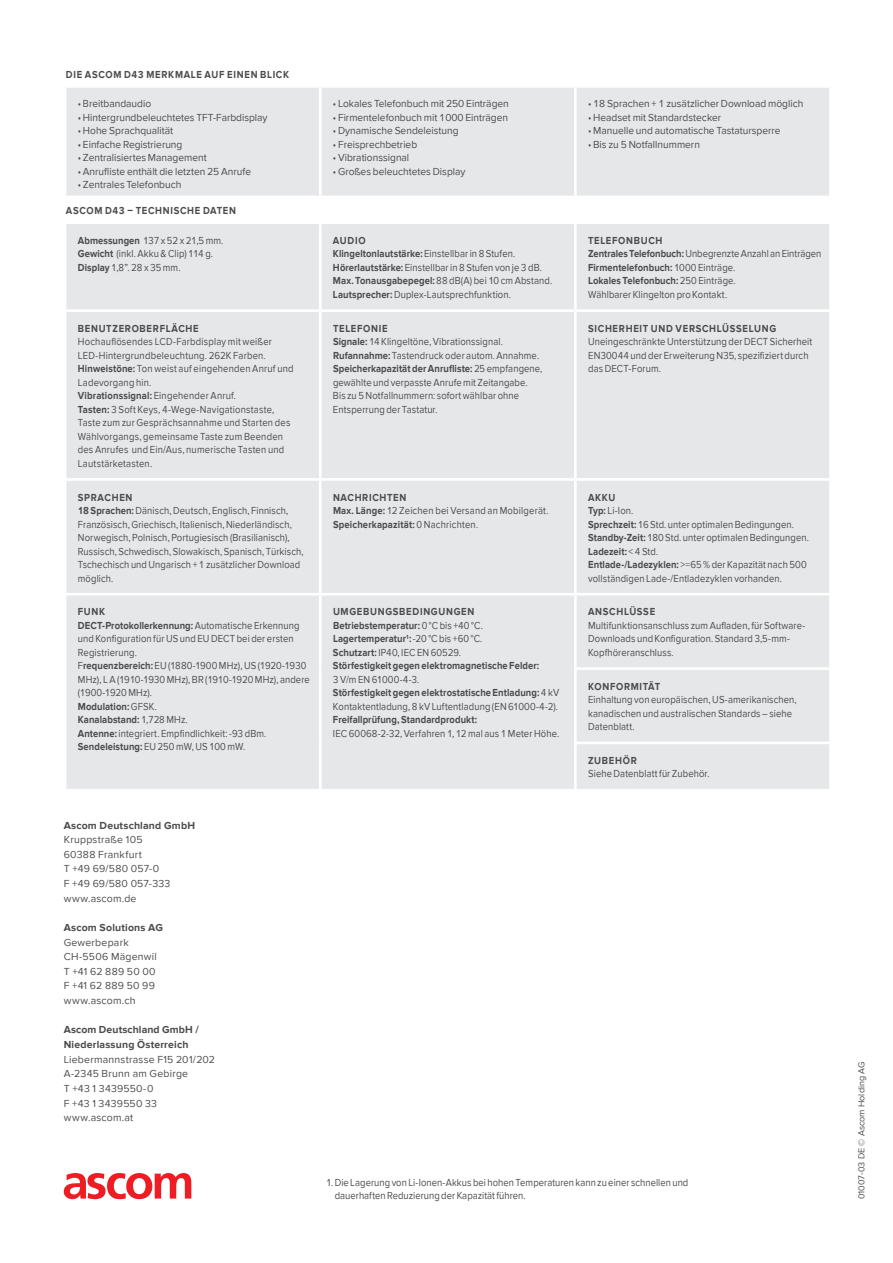
<style>
.page{position:relative;width:893px;height:1263px;background:#fff}
.page>*{position:absolute;margin:0;border:0;box-sizing:border-box;transform-origin:0 0}
.t1{font:10.5px/13.5px "Proxima Nova";letter-spacing:.01em;color:#4b4c4d;scale:.9 1}
.t2{font:10.5px/14.7px "Proxima Nova";letter-spacing:.01em;color:#4b4c4d}
.t3{font:700 10.5px/13.5px "Proxima Nova";letter-spacing:.02em;color:#4b4c4d;scale:.9 1}
.t4{font:700 10.5px "Proxima Nova";letter-spacing:.075em;color:#4b4c4d;scale:.9 1}
.t5{font:700 10.5px/14.7px "Proxima Nova";letter-spacing:.02em;color:#4b4c4d}
.t6{font:700 10.5px "Proxima Nova";letter-spacing:.07em;color:#4b4c4d;scale:.9 1}
.t7{font:9px "Proxima Nova";color:#4b4c4d}
.s1{font-weight:700}
.s2{font-weight:400}
</style>
<div class="page">
<div style="left:66px;top:88px;width:763px;height:108px;background:#e6e7e9"></div>
<hr style="left:319px;top:88px;width:3px;height:108px;background:#fff">
<hr style="left:574px;top:88px;width:3px;height:108px;background:#fff">
<div style="left:66px;top:224px;width:763px;height:565px;background:#e6e7e9"></div>
<hr style="left:319px;top:224px;width:3px;height:85px;background:#fff">
<hr style="left:574px;top:224px;width:3px;height:85px;background:#fff">
<hr style="left:64px;top:309px;width:256px;height:3px;background:#fff">
<hr style="left:320px;top:309px;width:255px;height:3px;background:#fff">
<hr style="left:319px;top:312px;width:3px;height:166px;background:#fff">
<hr style="left:575px;top:309px;width:257px;height:3px;background:#fff">
<hr style="left:574px;top:312px;width:3px;height:166px;background:#fff">
<hr style="left:64px;top:478px;width:256px;height:3px;background:#fff">
<hr style="left:320px;top:478px;width:255px;height:3px;background:#fff">
<hr style="left:319px;top:481px;width:3px;height:112px;background:#fff">
<hr style="left:575px;top:478px;width:257px;height:3px;background:#fff">
<hr style="left:574px;top:481px;width:3px;height:112px;background:#fff">
<hr style="left:64px;top:593px;width:256px;height:3px;background:#fff">
<hr style="left:320px;top:593px;width:255px;height:3px;background:#fff">
<hr style="left:319px;top:596px;width:3px;height:73px;background:#fff">
<hr style="left:575px;top:593px;width:257px;height:3px;background:#fff">
<hr style="left:574px;top:596px;width:3px;height:71px;background:#fff">
<hr style="left:319px;top:668px;width:3px;height:75px;background:#fff">
<hr style="left:574px;top:667px;width:258px;height:3px;background:#fff">
<hr style="left:574px;top:670px;width:3px;height:71px;background:#fff">
<hr style="left:319px;top:743px;width:3px;height:46px;background:#fff">
<hr style="left:574px;top:741px;width:258px;height:3px;background:#fff">
<hr style="left:574px;top:744px;width:3px;height:45px;background:#fff">
<svg style="left:64px;top:1173px;width:127px;height:26px"></svg>
<p class="t4" style="left:66px;top:68px;width:250px">DIE ASCOM D43 MERKMALE AUF EINEN BLICK</p>
<p class="t1" style="left:78px;top:97px;width:83px">• Breitbandaudio</p>
<p class="t1" style="left:78px;top:111px;width:212px">• Hintergrundbeleuchtetes TFT-Farbdisplay</p>
<p class="t1" style="left:78px;top:124px;width:107px">• Hohe Sprachqualität</p>
<p class="t1" style="left:78px;top:138px;width:118px">• Einfache Registrierung</p>
<p class="t1" style="left:78px;top:151px;width:145px">• Zentralisiertes Management</p>
<p class="t1" style="left:78px;top:165px;width:194px">• Anrufliste enthält die letzten 25 Anrufe</p>
<p class="t1" style="left:78px;top:178px;width:117px">• Zentrales Telefonbuch</p>
<p class="t6" style="left:66px;top:205px;width:190px">ASCOM D43 – TECHNISCHE DATEN</p>
<p class="t1" style="left:333px;top:97px;width:197px">• Lokales Telefonbuch mit 250 Einträgen</p>
<p class="t1" style="left:333px;top:111px;width:196px">• Firmentelefonbuch mit 1000 Einträgen</p>
<p class="t1" style="left:333px;top:124px;width:141px">• Dynamische Sendeleistung</p>
<p class="t1" style="left:333px;top:138px;width:95px">• Freisprechbetrieb</p>
<p class="t1" style="left:333px;top:151px;width:86px">• Vibrationssignal</p>
<p class="t1" style="left:333px;top:165px;width:149px">• Großes beleuchtetes Display</p>
<p class="t1" style="left:588px;top:97px;width:241px">• 18 Sprachen + 1 zusätzlicher Download möglich</p>
<p class="t1" style="left:588px;top:111px;width:149px">• Headset mit Standardstecker</p>
<p class="t1" style="left:588px;top:124px;width:215px">• Manuelle und automatische Tastatursperre</p>
<p class="t1" style="left:588px;top:138px;width:126px">• Bis zu 5 Notfallnummern</p>
<p class="t1" style="left:78px;top:234px;width:163px"><span class="s1">Abmessungen</span> 137 x 52 x 21,5 mm.<br><span class="s1">Gewicht</span> (inkl. Akku &amp; Clip) 114 g.<br><span class="s1">Display</span> 1,8”. 28 x 35 mm.</p>
<p class="t1" style="left:333px;top:234px;width:245px"><span class="s1">AUDIO<br>Klingeltonlautstärke:</span> Einstellbar in 8 Stufen.<br><span class="s1">Hörerlautstärke:</span> Einstellbar in 8 Stufen von je 3 dB.<br><span class="s1">Max. Tonausgabepegel:</span> 88 dB(A) bei 10 cm Abstand.<br><span class="s1">Lautsprecher:</span> Duplex-Lautsprechfunktion.</p>
<p class="t1" style="left:588px;top:234px;width:261px"><span class="s1">TELEFONBUCH<br>Zentrales Telefonbuch:</span> Unbegrenzte Anzahl an Einträgen <span class="s1">Firmentelefonbuch:</span> 1000 Einträge.<br><span class="s1">Lokales Telefonbuch:</span> 250 Einträge.<br>Wählbarer Klingelton pro Kontakt.</p>
<p class="t4" style="left:78px;top:322px;width:136px">BENUTZEROBERFLÄCHE</p>
<p class="t1" style="left:78px;top:335px;width:241px">Hochauflösendes LCD-Farbdisplay mit weißer LED-Hintergrundbeleuchtung. 262K Farben.<br><span class="s1">Hinweistöne:</span> Ton weist auf eingehenden Anruf und Ladevorgang hin.<br><span class="s1">Vibrationssignal:</span> Eingehender Anruf.<br><span class="s1">Tasten:</span> 3 Soft Keys, 4-Wege-Navigationstaste, Taste zum zur Gesprächsannahme und Starten des Wählvorgangs, gemeinsame Taste zum Beenden des Anrufes und Ein/Aus, numerische Tasten und Lautstärketasten.</p>
<p class="t1" style="left:333px;top:322px;width:234px"><span class="s1">TELEFONIE<br>Signale:</span> 14 Klingeltöne, Vibrationssignal.<br><span class="s1">Rufannahme:</span> Tastendruck oder autom. Annahme.<br><span class="s1">Speicherkapazität der Anrufliste:</span> 25 empfangene, gewählte und verpasste Anrufe mit Zeitangabe.<br>Bis zu 5 Notfallnummern: sofort wählbar ohne Entsperrung der Tastatur.</p>
<p class="t4" style="left:588px;top:322px;width:211px">SICHERHEIT UND VERSCHLÜSSELUNG</p>
<p class="t1" style="left:588px;top:335px;width:251px">Uneingeschränkte Unterstützung der DECT Sicherheit<br>EN30044 und der Erweiterung N35, spezifiziert durch das DECT-Forum.</p>
<p class="t1" style="left:78px;top:490px;width:252px"><span class="s1">SPRACHEN<br>18 Sprachen:</span> Dänisch, Deutsch, Englisch, Finnisch, Französisch, Griechisch, Italienisch, Niederländisch, Norwegisch, Polnisch, Portugiesisch (Brasilianisch), Russisch, Schwedisch, Slowakisch, Spanisch, Türkisch, Tschechisch und Ungarisch + 1 zusätzlicher Download möglich.</p>
<p class="t1" style="left:333px;top:490px;width:241px"><span class="s1">NACHRICHTEN<br>Max. Länge:</span> 12 Zeichen bei Versand an Mobilgerät.<br><span class="s1">Speicherkapazität:</span> 0 Nachrichten.</p>
<p class="t1" style="left:588px;top:490px;width:247px"><span class="s1">AKKU<br>Typ:</span> Li-Ion.<br><span class="s1">Sprechzeit:</span> 16 Std. unter optimalen Bedingungen.<br><span class="s1">Standby-Zeit:</span> 180 Std. unter optimalen Bedingungen.<br><span class="s1">Ladezeit:</span> &lt; 4 Std.<br><span class="s1">Entlade-/Ladezyklen:</span> &gt;=65 % der Kapazität nach 500 vollständigen Lade-/Entladezyklen vorhanden.</p>
<p class="t1" style="left:78px;top:605px;width:259px"><span class="s1">FUNK<br>DECT-Protokollerkennung:</span> Automatische Erkennung und Konfiguration für US und EU DECT bei der ersten Registrierung.<br>F<span class="s1">requenzbereich:</span> EU (1880-1900 MHz), US (1920-1930<br>MHz), L A (1910-1930 MHz), BR (1910-1920 MHz), andere (1900-1920 MHz).<br><span class="s1">Modulation:</span> GFSK.<br><span class="s1">Kanalabstand:</span> 1,728 MHz.<br><span class="s1">Antenne:</span> integriert. Empfindlichkeit: -93 dBm.<br><span class="s1">Sendeleistung:</span> EU 250 mW, US 100 mW.</p>
<p class="t3" style="left:333px;top:605px;width:231px">UMGEBUNGSBEDINGUNGEN Betriebstemperatur: <span class="s2">0 °C bis +40 °C.<br></span>Lagertemperatur<sup>1</sup>: <span class="s2">-20 °C bis +60 °C.<br></span>Schutzart: <span class="s2">IP40, IEC EN 60529.<br></span>Störfestigkeit gegen elektromagnetische Felder:</p>
<p class="t6" style="left:588px;top:606px;width:76px">ANSCHLÜSSE</p>
<p class="t1" style="left:588px;top:619px;width:243px">Multifunktionsanschluss zum Aufladen, für Software-<br>Downloads und Konfiguration. Standard 3,5-mm-<br>Kopfhöreranschluss.</p>
<p class="t6" style="left:588px;top:680px;width:82px">KONFORMITÄT</p>
<p class="t1" style="left:588px;top:693px;width:233px">Einhaltung von europäischen, US-amerikanischen, kanadischen und australischen Standards – siehe<br>Datenblatt.</p>
<p class="t4" style="left:588px;top:754px;width:56px">ZUBEHÖR</p>
<p class="t1" style="left:588px;top:767px;width:136px">Siehe Datenblatt für Zubehör.</p>
<p class="t1" style="left:333px;top:673px;width:253px">3 V/m EN 61000-4-3.<br><span class="s1">Störfestigkeit gegen elektrostatische Entladung:</span> 4 kV<br>Kontaktentladung, 8 kV Luftentladung (EN 61000-4-2).</p>
<p class="t3" style="left:333px;top:713px;width:162px">Freifallprüfung, Standardprodukt:</p>
<p class="t1" style="left:333px;top:727px;width:253px">IEC 60068-2-32, Verfahren 1, 12 mal aus 1 Meter Höhe.</p>
<p class="t5" style="left:64px;top:818px;width:133px">Ascom Deutschland GmbH</p>
<p class="t2" style="left:64px;top:832px;width:108px">Kruppstraße 105<br>60388 Frankfurt<br>T +49 69/580 057-0<br>F +49 69/580 057-333 www.ascom.de</p>
<p class="t5" style="left:64px;top:920px;width:101px">Ascom Solutions AG</p>
<p class="t2" style="left:64px;top:935px;width:95px">Gewerbepark<br>CH-5506 Mägenwil<br>T +41 62 889 50 00<br>F +41 62 889 50 99 www.ascom.ch</p>
<p class="t5" style="left:64px;top:1023px;width:137px">Ascom Deutschland GmbH /<br>Niederlassung Österreich</p>
<p class="t2" style="left:64px;top:1052px;width:153px">Liebermannstrasse F15 201/202<br>A-2345 Brunn am Gebirge<br>T +43 1 3439550-0<br>F +43 1 3439550 33 www.ascom.at</p>
<p class="t1" style="left:335px;top:1175px;width:394px;text-indent:-9px">1. Die Lagerung von Li-Ionen-Akkus bei hohen Temperaturen kann zu einer schnellen und dauerhaften Reduzierung der Kapazität führen.</p>
<p class="t7" style="left:856px;top:1199px;width:139px;rotate:-90deg">01007-03 DE © Ascom Holding AG</p>
</div>
